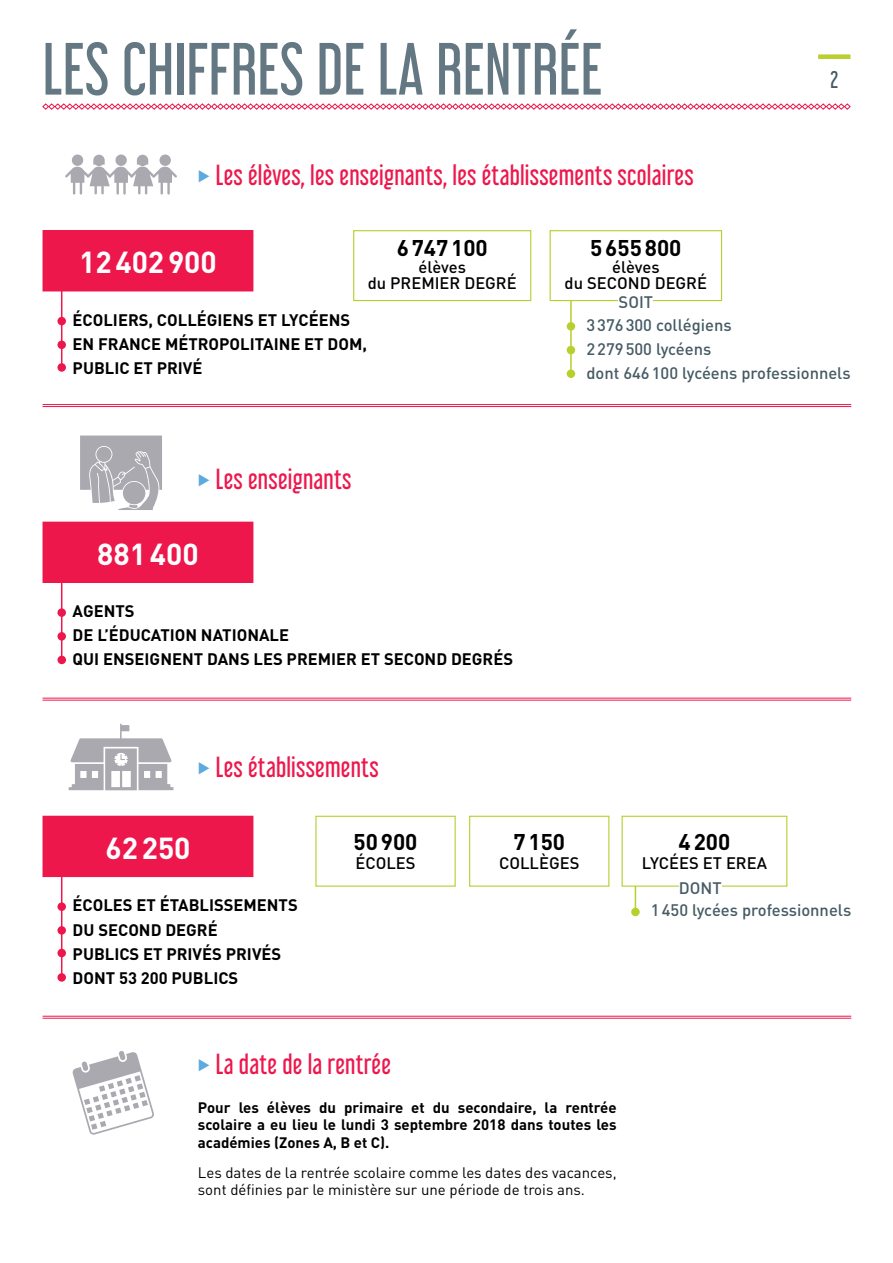
<style>
.page{position:relative;width:893px;height:1263px;background:#fff}
.page>*{position:absolute;margin:0;border:0;box-sizing:border-box;transform-origin:0 0}
.t1{font:66px "Libel Suit Rg";color:#647883}
.t2{font:700 30px "DIN";color:#fff}
.t3{font:25.5px "Libel Suit Rg";letter-spacing:.01em;color:#ed174c}
.t4{font:700 22.5px "DIN";color:#000}
.t5{font:21px "Libel Suit Rg";color:#465b65}
.t6{font:700 16.5px/24px "DIN";color:#000}
.t7{font:500 16.5px/24px "DIN";color:#465b65}
.t8{font:500 16.5px/16.5px "DIN";color:#000;text-align:center}
.t9{font:700 15px/17.2px "DIN";color:#000;text-align:justify}
.t10{font:15px/17.2px "DIN";color:#000}
.s1{font-family:"Ludwig Pro";color:#5caade}
</style>
<div class="page">
<svg style="left:42px;top:103px;width:809px;height:7px"></svg>
<div style="left:818px;top:54px;width:32px;height:5px;background:#b8cf2e"></div>
<hr style="left:61px;top:282px;width:1px;height:86px;background:#ed174c">
<div style="left:57px;top:317px;width:9px;height:8px;background:#ed174c;border-radius:50%"></div>
<div style="left:57px;top:341px;width:9px;height:8px;background:#ed174c;border-radius:50%"></div>
<div style="left:57px;top:363px;width:9px;height:9px;background:#ed174c;border-radius:50%"></div>
<div style="left:43px;top:231px;width:210px;height:60px;background:#ed174c"></div>
<div style="left:43px;top:230px;width:210px;height:61px;border:1px solid #ed174c"></div>
<div style="left:353px;top:230px;width:178px;height:71px;border:1px solid #b8cf2e"></div>
<hr style="left:570px;top:288px;width:2px;height:86px;background:#b8cf2e">
<div style="left:567px;top:322px;width:8px;height:9px;background:#b8cf2e;border-radius:50%"></div>
<div style="left:567px;top:346px;width:8px;height:8px;background:#b8cf2e;border-radius:50%"></div>
<div style="left:567px;top:369px;width:8px;height:9px;background:#b8cf2e;border-radius:50%"></div>
<div style="left:550px;top:231px;width:171px;height:70px;background:#fff"></div>
<div style="left:550px;top:230px;width:172px;height:71px;border:1px solid #b8cf2e"></div>
<div style="left:619px;top:294px;width:34px;height:14px;background:#fff"></div>
<hr style="left:61px;top:574px;width:1px;height:86px;background:#ed174c">
<div style="left:57px;top:608px;width:9px;height:9px;background:#ed174c;border-radius:50%"></div>
<div style="left:57px;top:632px;width:9px;height:8px;background:#ed174c;border-radius:50%"></div>
<div style="left:43px;top:522px;width:210px;height:60px;background:#ed174c"></div>
<div style="left:43px;top:522px;width:210px;height:61px;border:1px solid #ed174c"></div>
<div style="left:58px;top:656px;width:8px;height:8px;background:#ed174c;border-radius:50%"></div>
<hr style="left:61px;top:868px;width:1px;height:111px;background:#ed174c">
<div style="left:57px;top:902px;width:9px;height:9px;background:#ed174c;border-radius:50%"></div>
<div style="left:57px;top:926px;width:9px;height:9px;background:#ed174c;border-radius:50%"></div>
<div style="left:57px;top:949px;width:9px;height:8px;background:#ed174c;border-radius:50%"></div>
<div style="left:43px;top:816px;width:210px;height:60px;background:#ed174c"></div>
<div style="left:43px;top:816px;width:210px;height:61px;border:1px solid #ed174c"></div>
<div style="left:57px;top:973px;width:9px;height:9px;background:#ed174c;border-radius:50%"></div>
<div style="left:315px;top:816px;width:141px;height:71px;border:1px solid #b8cf2e"></div>
<div style="left:469px;top:816px;width:140px;height:71px;border:1px solid #b8cf2e"></div>
<hr style="left:635px;top:873px;width:1px;height:39px;background:#b8cf2e">
<div style="left:631px;top:908px;width:9px;height:8px;background:#b8cf2e;border-radius:50%"></div>
<div style="left:622px;top:816px;width:165px;height:70px;background:#fff"></div>
<div style="left:622px;top:816px;width:165px;height:71px;border:1px solid #b8cf2e"></div>
<div style="left:679px;top:880px;width:43px;height:13px;background:#fff"></div>
<svg style="left:72px;top:1051px;width:82px;height:84px"></svg>
<svg style="left:69px;top:724px;width:104px;height:66px"></svg>
<hr style="left:43px;top:1016px;width:808px;height:1px;background:#ed174c">
<hr style="left:43px;top:1018px;width:808px;height:1px;background:#ed174c">
<hr style="left:43px;top:698px;width:808px;height:1px;background:#ed174c">
<hr style="left:43px;top:700px;width:808px;height:1px;background:#ed174c">
<svg style="left:80px;top:435px;width:82px;height:75px"></svg>
<hr style="left:43px;top:404px;width:808px;height:1px;background:#ed174c">
<hr style="left:43px;top:406px;width:808px;height:1px;background:#ed174c">
<svg style="left:65px;top:155px;width:112px;height:40px"></svg>
<h1 class="t1" style="left:43px;top:15px;width:418px">Les chiffres de la rentrée</h1>
<h3 class="t3" style="left:198px;top:154px;width:497px"><span class="s1">▶</span> Les élèves, les enseignants, les établissements scolaires</h3>
<h2 class="t2" style="left:79px;top:243px;width:139px">12402900</h2>
<h3 class="t4" style="left:397px;top:233px;width:93px">6747100</h3>
<p class="t8" style="left:368px;top:258px;width:150px">élèves<br>du premier degré</p>
<h3 class="t4" style="left:590px;top:233px;width:93px">5655800</h3>
<p class="t8" style="left:565px;top:258px;width:144px">élèves<br>du second degré</p>
<p class="t7" style="left:619px;top:289px;width:36px">soit</p>
<p class="t5" style="left:830px;top:62px;width:9px">2</p>
<p class="t6" style="left:73px;top:307px;width:296px">ÉCOLIERS, COLLÉGIENS ET LYCÉENS<br>EN FRANCE MÉTROPOLITAINE ET DOM ,<br>PUBLIC ET PRIVÉ</p>
<h3 class="t3" style="left:198px;top:458px;width:155px"><span class="s1">▶</span> Les enseignants</h3>
<h2 class="t2" style="left:97px;top:534px;width:103px">881400</h2>
<p class="t6" style="left:73px;top:599px;width:442px">AGENTS<br>DE L’ÉDUCATION NATIONALE<br>QUI ENSEIGNENT DANS LES PREMIER ET SECOND DEGRÉS</p>
<p class="t7" style="left:586px;top:312px;width:266px">3376300 collégiens<br>2279500 lycéens<br>dont 646100 lycéens professionnels</p>
<h3 class="t3" style="left:198px;top:746px;width:182px"><span class="s1">▶</span> Les établissements</h3>
<h2 class="t2" style="left:105px;top:828px;width:87px">62250</h2>
<h3 class="t4" style="left:354px;top:827px;width:65px">50900</h3>
<p class="t8" style="left:355px;top:854px;width:62px">écoles</p>
<p class="t6" style="left:73px;top:893px;width:227px">ÉCOLES ET ÉTABLISSEMENTS<br>DU SECOND DEGRÉ<br>PUBLICS ET PRIVÉS PRIVÉS<br>DONT 53 200 PUBLICS</p>
<h3 class="t4" style="left:513px;top:827px;width:53px">7150</h3>
<p class="t8" style="left:499px;top:854px;width:82px">collèges</p>
<h3 class="t4" style="left:679px;top:827px;width:53px">4200</h3>
<p class="t8" style="left:642px;top:854px;width:127px">lycées et Erea</p>
<p class="t7" style="left:679px;top:875px;width:12px">DONT</p>
<p class="t7" style="left:651px;top:898px;width:202px">1450 lycées professionnels</p>
<h3 class="t3" style="left:198px;top:1043px;width:195px"><span class="s1">▶</span> La date de la rentrée</h3>
<p class="t9" style="left:198px;top:1098px;width:420px">POUR LES ÉLÈVES DU PRIMAIRE ET DU SECONDAIRE, LA RENTRÉE SCOLAIRE A EU LIEU LE LUNDI 3 SEPTEMBRE 2018 DANS TOUTES LES ACADÉMIES (ZONES A, B ET C).</p>
<p class="t10" style="left:198px;top:1163px;width:420px">Les dates de la rentrée scolaire comme les dates des vacances, sont définies par le ministère sur une période de trois ans.</p>
</div>
